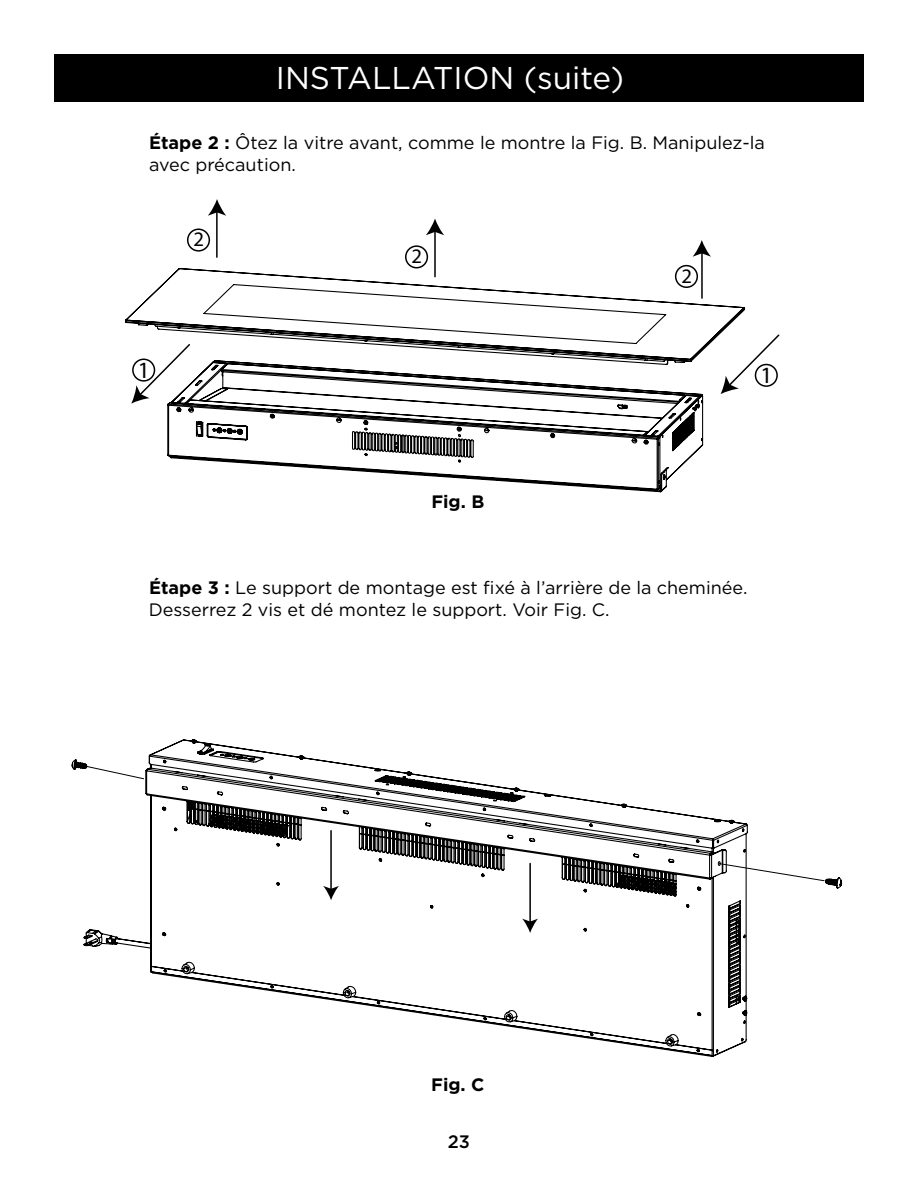
<style>
.page{position:relative;width:918px;height:1188px;background:#fff}
.page>*{position:absolute;margin:0;border:0;box-sizing:border-box;transform-origin:0 0}
.t1{font:31.5px "Gotham";color:#fff}
.t2{font:23.4px "Myriad Pro";color:#000}
.t3{font:20.7px "Myriad Pro";color:#000}
.t4{font:18px/21.6px "Gotham";color:#000}
.t5{font:700 18px "Gotham";color:#000}
.t6{font:500 18px "Gotham";color:#000}
.s1{font-weight:700}
</style>
<div class="page">
<div style="left:54px;top:54px;width:810px;height:48px;background:#000"></div>
<svg style="left:124px;top:267px;width:622px;height:226px"></svg>
<svg style="left:131px;top:343px;width:60px;height:61px"></svg>
<svg style="left:721px;top:333px;width:59px;height:61px"></svg>
<hr style="left:216px;top:211px;width:2px;height:46px;background:#000">
<svg style="left:208px;top:199px;width:18px;height:17px"></svg>
<hr style="left:434px;top:230px;width:2px;height:47px;background:#000">
<svg style="left:426px;top:219px;width:18px;height:16px"></svg>
<hr style="left:701px;top:252px;width:2px;height:46px;background:#000">
<svg style="left:693px;top:240px;width:18px;height:17px"></svg>
<div style="left:132px;top:359px;width:23px;height:23px;border:2px solid #000;border-radius:50%"></div>
<div style="left:755px;top:364px;width:23px;height:23px;border:2px solid #000;border-radius:50%"></div>
<div style="left:187px;top:229px;width:23px;height:23px;border:2px solid #000;border-radius:50%"></div>
<div style="left:405px;top:245px;width:23px;height:23px;border:2px solid #000;border-radius:50%"></div>
<div style="left:675px;top:265px;width:23px;height:23px;border:2px solid #000;border-radius:50%"></div>
<svg style="left:83px;top:739px;width:665px;height:318px"></svg>
<svg style="left:825px;top:877px;width:17px;height:12px"></svg>
<svg style="left:72px;top:759px;width:753px;height:122px"></svg>
<hr style="left:529px;top:863px;width:2px;height:60px;background:#000">
<svg style="left:522px;top:919px;width:16px;height:14px"></svg>
<hr style="left:330px;top:831px;width:2px;height:59px;background:#000">
<svg style="left:323px;top:886px;width:16px;height:14px"></svg>
<h1 class="t1" style="left:276px;top:57px;width:350px">INSTALLATION (suite)</h1>
<p class="t4" style="left:149px;top:132px;width:618px"><span class="s1">Étape 2 :</span> Ôtez la vitre avant, comme le montre la Fig. B. Manipulez-la avec précaution.</p>
<p class="t3" style="left:193px;top:227px;width:12px">2</p>
<p class="t3" style="left:412px;top:244px;width:12px">2</p>
<p class="t3" style="left:681px;top:263px;width:12px">2</p>
<p class="t2" style="left:138px;top:355px;width:14px">1</p>
<p class="t2" style="left:761px;top:361px;width:14px">1</p>
<p class="t5" style="left:431px;top:489px;width:54px">Fig. B</p>
<p class="t4" style="left:149px;top:576px;width:600px"><span class="s1">Étape 3 :</span> Le support de montage est fixé à l’arrière de la cheminée.<br>Desserrez 2 vis et dé montez le support. Voir Fig. C.</p>
<p class="t5" style="left:431px;top:1073px;width:55px">Fig. C</p>
<p class="t6" style="left:448px;top:1130px;width:24px">23</p>
</div>
